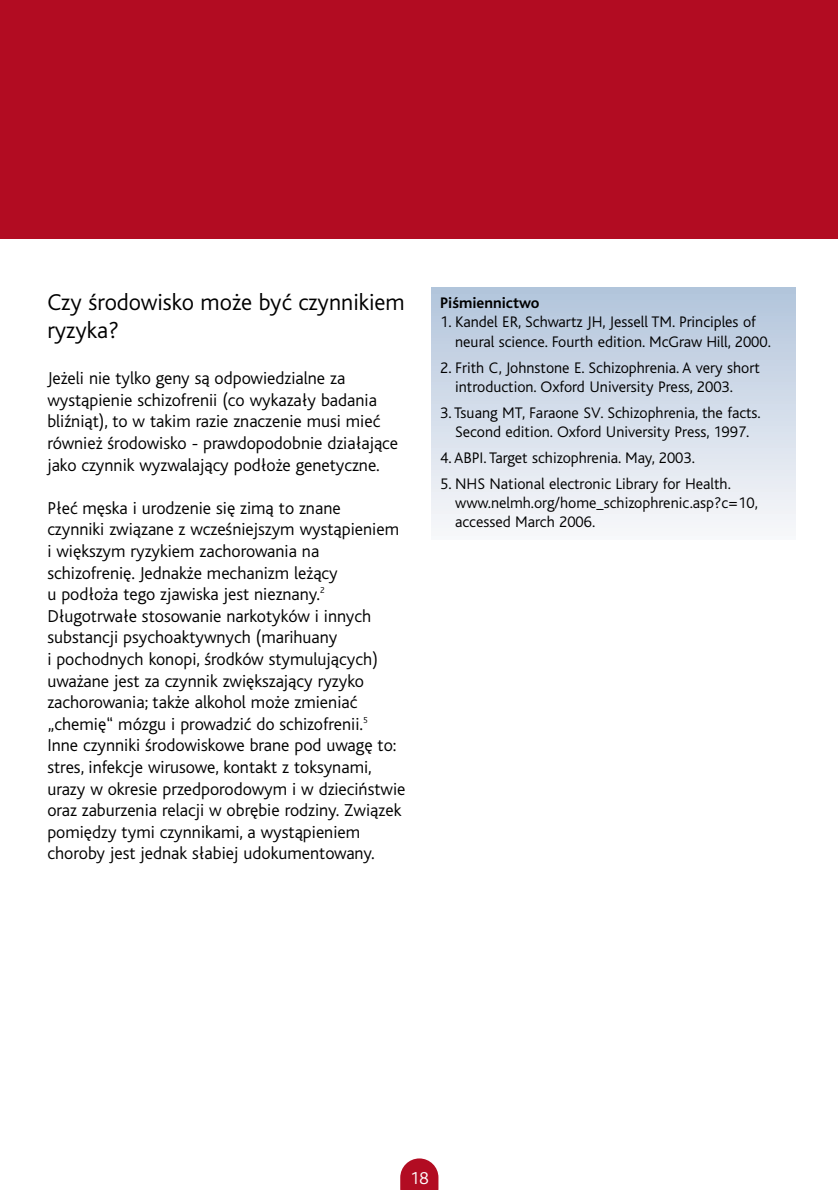
<style>
.page{position:relative;width:838px;height:1190px;background:#fff}
.page>*{position:absolute;margin:0;border:0;box-sizing:border-box;transform-origin:0 0}
.t1{font:300 24px/28.8px "Bliss Pl";color:#000}
.t2{font:300 18px/21.6px "Bliss Pl";color:#000}
.t3{font:300 18px "Bliss Pl";color:#fff}
.t4{font:300 16px/19.2px "Bliss Pl";color:#000}
.t5{font:700 16px "Bliss Pl";color:#000}
</style>
<div class="page">
<div style="left:0;top:0;width:838px;height:238px;background:#b20c22"></div>
<svg style="left:400px;top:1158px;width:38px;height:32px"></svg>
<hr style="left:431px;top:288px;width:364px;height:4px;background:#b2c5db">
<hr style="left:431px;top:291px;width:364px;height:4px;background:#b2c5db">
<div style="left:431px;top:293px;width:364px;height:5px;background:#b4c7dd"></div>
<hr style="left:431px;top:296px;width:364px;height:4px;background:#b4c7dd">
<hr style="left:431px;top:299px;width:364px;height:4px;background:#b5c8dd">
<hr style="left:431px;top:302px;width:364px;height:4px;background:#b6c8dd">
<div style="left:431px;top:304px;width:364px;height:5px;background:#b7c8dd"></div>
<hr style="left:431px;top:307px;width:364px;height:4px;background:#b7c9de">
<hr style="left:431px;top:310px;width:364px;height:4px;background:#b8c9de">
<hr style="left:431px;top:313px;width:364px;height:4px;background:#b9cade">
<div style="left:431px;top:315px;width:364px;height:5px;background:#bacbe0"></div>
<hr style="left:431px;top:318px;width:364px;height:4px;background:#bbcbe0">
<hr style="left:431px;top:321px;width:364px;height:4px;background:#bccce0">
<hr style="left:431px;top:324px;width:364px;height:4px;background:#bdcce0">
<div style="left:431px;top:326px;width:364px;height:5px;background:#bdcde0"></div>
<hr style="left:431px;top:329px;width:364px;height:4px;background:#becee1">
<hr style="left:431px;top:332px;width:364px;height:4px;background:#bfcee1">
<hr style="left:431px;top:335px;width:364px;height:4px;background:#c0cee1">
<div style="left:431px;top:337px;width:364px;height:5px;background:#c1cfe2"></div>
<hr style="left:431px;top:340px;width:364px;height:4px;background:#c2d0e2">
<hr style="left:431px;top:343px;width:364px;height:4px;background:#c3d1e3">
<hr style="left:431px;top:346px;width:364px;height:4px;background:#c3d1e3">
<div style="left:431px;top:348px;width:364px;height:5px;background:#c4d1e3"></div>
<hr style="left:431px;top:351px;width:364px;height:4px;background:#c5d2e3">
<hr style="left:431px;top:354px;width:364px;height:4px;background:#c5d2e3">
<hr style="left:431px;top:357px;width:364px;height:4px;background:#c6d2e3">
<div style="left:431px;top:359px;width:364px;height:5px;background:#c7d4e5"></div>
<hr style="left:431px;top:362px;width:364px;height:4px;background:#c8d4e5">
<hr style="left:431px;top:365px;width:364px;height:4px;background:#c9d5e6">
<hr style="left:431px;top:368px;width:364px;height:4px;background:#c9d5e6">
<div style="left:431px;top:370px;width:364px;height:5px;background:#cad6e6"></div>
<hr style="left:431px;top:373px;width:364px;height:4px;background:#cbd6e6">
<hr style="left:431px;top:376px;width:364px;height:4px;background:#cbd7e6">
<hr style="left:431px;top:379px;width:364px;height:4px;background:#ccd7e6">
<div style="left:431px;top:381px;width:364px;height:5px;background:#cdd8e8"></div>
<hr style="left:431px;top:384px;width:364px;height:4px;background:#ced9e8">
<hr style="left:431px;top:387px;width:364px;height:4px;background:#cedae8">
<hr style="left:431px;top:390px;width:364px;height:4px;background:#cfdae8">
<div style="left:431px;top:392px;width:364px;height:5px;background:#d0dae8"></div>
<hr style="left:431px;top:395px;width:364px;height:4px;background:#d0dbe9">
<hr style="left:431px;top:398px;width:364px;height:4px;background:#d1dbe9">
<hr style="left:431px;top:401px;width:364px;height:4px;background:#d2dce9">
<div style="left:431px;top:403px;width:364px;height:5px;background:#d3ddeb"></div>
<hr style="left:431px;top:406px;width:364px;height:4px;background:#d3ddeb">
<hr style="left:431px;top:409px;width:364px;height:4px;background:#d4deeb">
<hr style="left:431px;top:412px;width:364px;height:4px;background:#d5deeb">
<div style="left:431px;top:414px;width:364px;height:5px;background:#d5dfeb"></div>
<hr style="left:431px;top:417px;width:364px;height:4px;background:#d6dfec">
<hr style="left:431px;top:420px;width:364px;height:4px;background:#d7e0ec">
<hr style="left:431px;top:423px;width:364px;height:4px;background:#d7e0ec">
<div style="left:431px;top:425px;width:364px;height:5px;background:#d9e1ed"></div>
<hr style="left:431px;top:428px;width:364px;height:4px;background:#d9e2ed">
<hr style="left:431px;top:431px;width:364px;height:4px;background:#dae3ee">
<hr style="left:431px;top:434px;width:364px;height:4px;background:#dbe3ee">
<div style="left:431px;top:436px;width:364px;height:5px;background:#dce3ee"></div>
<hr style="left:431px;top:439px;width:364px;height:4px;background:#dce4ee">
<hr style="left:431px;top:442px;width:364px;height:4px;background:#dde4ee">
<hr style="left:431px;top:445px;width:364px;height:4px;background:#dee4ee">
<div style="left:431px;top:447px;width:364px;height:5px;background:#dfe6f0"></div>
<hr style="left:431px;top:450px;width:364px;height:4px;background:#e0e6f0">
<hr style="left:431px;top:453px;width:364px;height:4px;background:#e1e7f0">
<hr style="left:431px;top:456px;width:364px;height:4px;background:#e1e7f0">
<div style="left:431px;top:458px;width:364px;height:5px;background:#e2e8f0"></div>
<hr style="left:431px;top:461px;width:364px;height:4px;background:#e3e8f1">
<hr style="left:431px;top:464px;width:364px;height:4px;background:#e4e9f1">
<hr style="left:431px;top:467px;width:364px;height:4px;background:#e4e9f1">
<div style="left:431px;top:469px;width:364px;height:5px;background:#e6eaf2"></div>
<hr style="left:431px;top:472px;width:364px;height:4px;background:#e6ebf2">
<hr style="left:431px;top:475px;width:364px;height:4px;background:#e7ecf3">
<hr style="left:431px;top:478px;width:364px;height:4px;background:#e8ecf3">
<div style="left:431px;top:480px;width:364px;height:5px;background:#e9ecf3"></div>
<hr style="left:431px;top:483px;width:364px;height:4px;background:#e9edf3">
<hr style="left:431px;top:486px;width:364px;height:4px;background:#eaedf3">
<hr style="left:431px;top:489px;width:364px;height:4px;background:#ebeef3">
<div style="left:431px;top:491px;width:364px;height:5px;background:#eceff5"></div>
<hr style="left:431px;top:494px;width:364px;height:4px;background:#edeff5">
<hr style="left:431px;top:497px;width:364px;height:4px;background:#edf0f5">
<hr style="left:431px;top:500px;width:364px;height:4px;background:#eef1f6">
<div style="left:431px;top:502px;width:364px;height:5px;background:#eff1f6"></div>
<hr style="left:431px;top:505px;width:364px;height:4px;background:#eff2f6">
<hr style="left:431px;top:508px;width:364px;height:4px;background:#f0f2f6">
<hr style="left:431px;top:511px;width:364px;height:4px;background:#f1f2f6">
<div style="left:431px;top:513px;width:364px;height:5px;background:#f2f4f8"></div>
<hr style="left:431px;top:516px;width:364px;height:4px;background:#f2f4f8">
<hr style="left:431px;top:519px;width:364px;height:4px;background:#f3f5f9">
<hr style="left:431px;top:522px;width:364px;height:4px;background:#f4f5f9">
<div style="left:431px;top:524px;width:364px;height:5px;background:#f4f6f9"></div>
<hr style="left:431px;top:527px;width:364px;height:4px;background:#f5f7f9">
<hr style="left:431px;top:530px;width:364px;height:4px;background:#f6f7f9">
<hr style="left:431px;top:533px;width:364px;height:4px;background:#f6f7f9">
<div style="left:431px;top:535px;width:364px;height:5px;background:#f7f9fb"></div>
<h1 class="t1" style="left:47px;top:289px;width:359px">Czy środowisko może być czynnikiem ryzyka?</h1>
<p class="t2" style="left:47px;top:369px;width:352px">Jeżeli nie tylko geny są odpowiedzialne za wystąpienie schizofrenii (co wykazały badania bliźniąt), to w takim razie znaczenie musi mieć również środowisko - prawdopodobnie działające jako czynnik wyzwalający podłoże genetyczne.</p>
<p class="t2" style="left:47px;top:499px;width:360px">Płeć męska i urodzenie się zimą to znane<br>czynniki związane z wcześniejszym wystąpieniem i większym ryzykiem zachorowania na schizofrenię. Jednakże mechanizm leżący<br>u podłoża tego zjawiska jest nieznany.<sup>2<br></sup>Długotrwałe stosowanie narkotyków i innych substancji psychoaktywnych (marihuany<br>i pochodnych konopi, środków stymulujących) uważane jest za czynnik zwiększający ryzyko zachorowania; także alkohol może zmieniać „chemię“ mózgu i prowadzić do schizofrenii.<sup>5<br></sup>Inne czynniki środowiskowe brane pod uwagę to: stres, infekcje wirusowe, kontakt z toksynami, urazy w okresie przedporodowym i w dzieciństwie oraz zaburzenia relacji w obrębie rodziny. Związek pomiędzy tymi czynnikami, a wystąpieniem choroby jest jednak słabiej udokumentowany.</p>
<p class="t5" style="left:440px;top:297px;width:101px">Piśmiennictwo</p>
<p class="t4" style="left:455px;top:314px;width:317px;text-indent:-15px">1. Kandel ER, Schwartz JH, Jessell TM. Principles of neural science. Fourth edition. McGraw Hill, 2000.</p>
<p class="t4" style="left:455px;top:359px;width:306px;text-indent:-15px">2. Frith C, Johnstone E. Schizophrenia. A very short introduction. Oxford University Press, 2003.</p>
<p class="t4" style="left:440px;top:404px;width:322px;text-align:center">3. Tsuang MT, Faraone SV. Schizophrenia, the facts.<br>Second edition. Oxford University Press, 1997.</p>
<p class="t4" style="left:440px;top:450px;width:256px">4. ABPI. Target schizophrenia. May, 2003.</p>
<p class="t4" style="left:455px;top:476px;width:304px;text-indent:-15px">5. NHS National electronic Library for Health. www.nelmh.org/home_schizophrenic.asp?c=10, accessed March 2006.</p>
<p class="t3" style="left:410px;top:1171px;width:20px">18</p>
</div>
